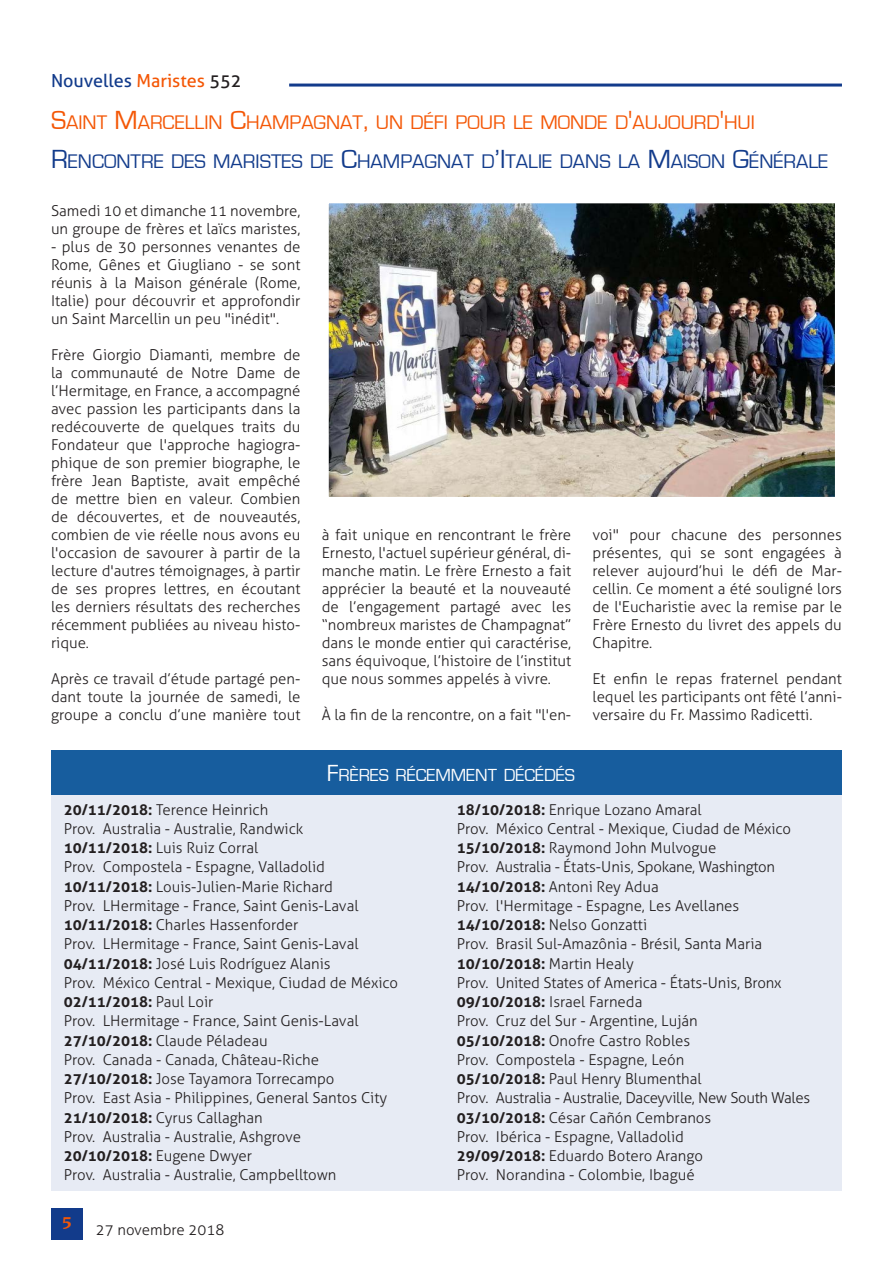
<style>
.page{position:relative;width:893px;height:1263px;background:#fff}
.page>*{position:absolute;margin:0;border:0;box-sizing:border-box;transform-origin:0 0}
.Titolo{font:20.25px "Eurostile";color:#123b8b}
.Titolo-2{font:20.25px "Eurostile";color:#f45706}
.TitoloBox{font:18px "Eurostile";color:#fff}
.t1{font:18px "Aller";color:#123b8b}
.t2{font:700 18px "Novarese IT Cby BT";color:#f45706}
.Testo_normal{font:300 15px/18px "Aller";color:#231f20;text-align:justify}
.Testo_normal-2{font:300 15px "Aller";letter-spacing:-.02em;color:#231f20}
.Testo_normal-3{font:700 15px "Aller";color:#231f20}
.s1{color:#f45706}
.s2{color:#231f20}
.s3{font-size:27px}
.s4{font-size:24px}
.s5{font-weight:700}
.s6{font-weight:300}
</style>
<div class="page">
<hr style="left:289px;top:84px;width:553px;height:3px;background:#123b8b">
<div style="left:51px;top:1208px;width:32px;height:31px;background:#123b8b"></div>
<img style="left:330px;top:204px;width:504px;height:292px">
<div style="left:322px;top:196px;width:520px;height:308px;border:7px solid #fff"></div>
<div style="left:51px;top:773px;width:791px;height:418px;background:#e7ebf4"></div>
<div style="left:51px;top:750px;width:791px;height:45px;background:#175d9e"></div>
<p class="t1" style="left:51px;top:69px;width:192px">Nouvelles <span class="s1">Maristes</span> <span class="s2">552</span></p>
<p class="Titolo-2" style="left:51px;top:111px;width:705px"><span class="s3">S</span>AINT <span class="s3">M</span>ARCELLIN <span class="s3">C</span>HAMPAGNAT<span class="s3">,</span> UN DÉFI POUR LE MONDE D<span class="s3">'</span>AUJOURD<span class="s3">'</span>HUI</p>
<p class="Titolo" style="left:51px;top:151px;width:779px"><span class="s3">R</span>ENCONTRE DES MARISTES DE <span class="s3">C</span>HAMPAGNAT D<span class="s3">’I</span>TALIE DANS LA <span class="s3">M</span>AISON <span class="s3">G</span>ÉNÉRALE</p>
<p class="Testo_normal" style="left:51px;top:202px;width:251px">Samedi 10 et dimanche 11 novembre, un groupe de frères et laïcs maristes,</p>
<p class="Testo_normal" style="left:51px;top:238px;width:251px">- plus de 30 personnes venantes de Rome, Gênes et Giugliano - se sont réunis à la Maison générale (Rome, Italie) pour découvrir et approfondir un Saint Marcellin un peu "inédit".</p>
<p class="Testo_normal" style="left:51px;top:346px;width:251px">Frère Giorgio Diamanti, membre de la communauté de Notre Dame de l’Hermitage, en France, a accompagné avec passion les participants dans la redécouverte de quelques traits du Fondateur que l'approche hagiogra&shy;phique de son premier biographe, le frère Jean Baptiste, avait empêché de mettre bien en valeur. Combien de découvertes, et de nouveautés, combien de vie réelle nous avons eu l'occasion de savourer à partir de la lecture d'autres témoignages, à partir de ses propres lettres, en écoutant les derniers résultats des recherches récemment publiées au niveau histo&shy;rique.</p>
<p class="Testo_normal" style="left:51px;top:670px;width:251px">Après ce travail d’étude partagé pen&shy;dant toute la journée de samedi, le groupe a conclu d’une manière tout</p>
<p class="Testo_normal" style="left:322px;top:526px;width:251px">à fait unique en rencontrant le frère Ernesto, l'actuel supérieur général, di&shy;manche matin. Le frère Ernesto a fait apprécier la beauté et la nouveauté de l’engagement partagé avec les “nombreux maristes de Champagnat” dans le monde entier qui caractérise, sans équivoque, l’histoire de l’institut que nous sommes appelés à vivre.</p>
<p class="Testo_normal" style="left:322px;top:706px;width:251px">À la fin de la rencontre, on a fait "l'en-</p>
<p class="TitoloBox" style="left:327px;top:766px;width:250px"><span class="s4">F</span>RÈRES RÉCEMMENT DÉCÉDÉS</p>
<p class="Testo_normal" style="left:592px;top:526px;width:251px">voi" pour chacune des personnes présentes, qui se sont engagées à relever aujourd’hui le défi de Mar&shy;cellin. Ce moment a été souligné lors de l'Eucharistie avec la remise par le Frère Ernesto du livret des appels du Chapitre.</p>
<p class="Testo_normal" style="left:592px;top:670px;width:251px">Et enfin le repas fraternel pendant lequel les participants ont fêté l’anni&shy;versaire du Fr. Massimo Radicetti.</p>
<p class="Testo_normal" style="left:64px;top:800px;width:206px"><span class="s5">20/11/2018:</span> Terence Heinrich</p>
<p class="Testo_normal" style="left:64px;top:820px;width:241px">Prov. Australia - Australie, Randwick</p>
<p class="Testo_normal" style="left:64px;top:839px;width:196px"><span class="s5">10/11/2018:</span> Luis Ruiz Corral</p>
<p class="Testo_normal" style="left:64px;top:858px;width:263px">Prov. Compostela - Espagne, Valladolid</p>
<p class="Testo_normal" style="left:64px;top:877px;width:271px"><span class="s5">10/11/2018:</span> Louis-Julien-Marie Richard</p>
<p class="Testo_normal" style="left:64px;top:897px;width:296px">Prov. LHermitage - France, Saint Genis-Laval</p>
<p class="Testo_normal" style="left:64px;top:916px;width:236px"><span class="s5">10/11/2018:</span> Charles Hassenforder</p>
<p class="Testo_normal" style="left:64px;top:935px;width:296px">Prov. LHermitage - France, Saint Genis-Laval</p>
<p class="Testo_normal" style="left:64px;top:954px;width:268px"><span class="s5">04/11/2018:</span> José Luis Rodríguez Alanis</p>
<p class="Testo_normal" style="left:64px;top:974px;width:336px">Prov. México Central - Mexique, Ciudad de México</p>
<p class="Testo_normal-3" style="left:64px;top:992px;width:151px">02/11/2018: <span class="s6">Paul Loir</span></p>
<p class="Testo_normal" style="left:64px;top:1012px;width:296px">Prov. LHermitage - France, Saint Genis-Laval</p>
<p class="Testo_normal" style="left:64px;top:1031px;width:205px"><span class="s5">27/10/2018:</span> Claude Péladeau</p>
<p class="Testo_normal" style="left:64px;top:1050px;width:257px">Prov. Canada - Canada, Château-Riche</p>
<p class="Testo_normal" style="left:64px;top:1070px;width:272px"><span class="s5">27/10/2018:</span> Jose Tayamora Torrecampo</p>
<p class="Testo_normal" style="left:64px;top:1089px;width:325px">Prov. East Asia - Philippines, General Santos City</p>
<p class="Testo_normal" style="left:64px;top:1108px;width:200px"><span class="s5">21/10/2018:</span> Cyrus Callaghan</p>
<p class="Testo_normal" style="left:64px;top:1127px;width:239px">Prov. Australia - Australie, Ashgrove</p>
<p class="Testo_normal-3" style="left:64px;top:1146px;width:190px">20/10/2018: <span class="s6">Eugene Dwyer</span></p>
<p class="Testo_normal" style="left:64px;top:1166px;width:274px">Prov. Australia - Australie, Campbelltown</p>
<p class="t2" style="left:62px;top:1212px;width:12px">5</p>
<p class="Testo_normal" style="left:96px;top:1220px;width:130px">27 novembre 2018</p>
<p class="Testo_normal" style="left:457px;top:800px;width:246px"><span class="s5">18/10/2018:</span> Enrique Lozano Amaral</p>
<p class="Testo_normal" style="left:457px;top:820px;width:336px">Prov. México Central - Mexique, Ciudad de México</p>
<p class="Testo_normal" style="left:457px;top:839px;width:261px"><span class="s5">15/10/2018:</span> Raymond John Mulvogue</p>
<p class="Testo_normal-2" style="left:457px;top:858px;width:320px">Prov. Australia - États-Unis, Spokane, Washington</p>
<p class="Testo_normal" style="left:457px;top:877px;width:203px"><span class="s5">14/10/2018:</span> Antoni Rey Adua</p>
<p class="Testo_normal" style="left:457px;top:897px;width:284px">Prov. l'Hermitage - Espagne, Les Avellanes</p>
<p class="Testo_normal" style="left:457px;top:916px;width:192px"><span class="s5">14/10/2018:</span> Nelso Gonzatti</p>
<p class="Testo_normal" style="left:457px;top:935px;width:307px">Prov. Brasil Sul-Amazônia - Brésil, Santa Maria</p>
<p class="Testo_normal-3" style="left:457px;top:954px;width:178px">10/10/2018: <span class="s6">Martin Healy</span></p>
<p class="Testo_normal" style="left:457px;top:974px;width:326px">Prov. United States of America - États-Unis, Bronx</p>
<p class="Testo_normal" style="left:457px;top:993px;width:187px"><span class="s5">09/10/2018:</span> Israel Farneda</p>
<p class="Testo_normal" style="left:457px;top:1012px;width:242px">Prov. Cruz del Sur - Argentine, Luján</p>
<p class="Testo_normal" style="left:457px;top:1031px;width:235px"><span class="s5">05/10/2018:</span> Onofre Castro Robles</p>
<p class="Testo_normal" style="left:457px;top:1050px;width:229px">Prov. Compostela - Espagne, León</p>
<p class="Testo_normal" style="left:457px;top:1070px;width:246px"><span class="s5">05/10/2018:</span> Paul Henry Blumenthal</p>
<p class="Testo_normal-2" style="left:457px;top:1089px;width:355px">Prov. Australia - Australie, Daceyville, New South Wales</p>
<p class="Testo_normal" style="left:457px;top:1108px;width:256px"><span class="s5">03/10/2018:</span> César Cañón Cembranos</p>
<p class="Testo_normal" style="left:457px;top:1127px;width:229px">Prov. Ibérica - Espagne, Valladolid</p>
<p class="Testo_normal" style="left:457px;top:1147px;width:248px"><span class="s5">29/09/2018:</span> Eduardo Botero Arango</p>
<p class="Testo_normal" style="left:457px;top:1166px;width:239px">Prov. Norandina - Colombie, Ibagué</p>
</div>
